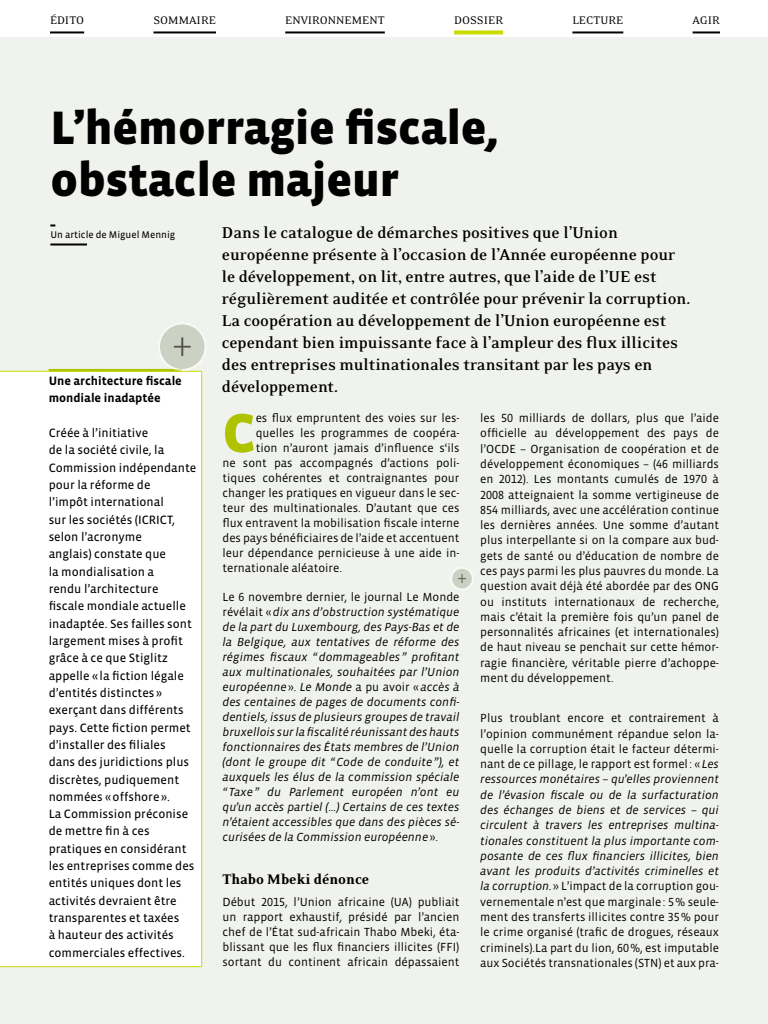
<style>
.page{position:relative;width:768px;height:1024px;background:#f0f2ed}
.page>*{position:absolute;margin:0;border:0;box-sizing:border-box;transform-origin:0 0}
.t1{font:900 56.2px "Vista Sans";color:#b0c300}
.t2{font:900 48px/52px "Vista Sans";color:#000}
.t3{font:700 18px/22px "Eidetic Neo";color:#000}
.t4{font:900 16px "Eidetic Neo";color:#000}
.t5{font:12.6px "Eidetic Neo";color:#000}
.t6{font:12.4px/17.3px "Vista Sans Reg";color:#000}
.t7{font:700 12.4px/17.3px "Vista Sans";color:#000}
.t8{font:12px/15.3px "Vista Sans";color:#000;text-align:justify}
.t9{font:italic 12px/15px "Vista Sans";color:#000;text-align:justify}
.t10{font:10px "Vista Sans Reg";color:#000}
.s1{font-family:"Vista Sans Alt"}
.s2{font-style:italic}
.s3{font-style:normal}
.s4{font-family:"Vista Sans Alt";font-style:normal}
</style>
<div class="page">
<div style="left:0;top:371px;width:202px;height:596px;background:#fff"></div>
<hr style="left:0;top:371px;width:202px;height:1px;background:#c9db00">
<hr style="left:201px;top:372px;width:1px;height:594px;background:#c9db00">
<hr style="left:0;top:966px;width:202px;height:1px;background:#c9db00">
<hr style="left:49px;top:369px;width:133px;height:2px;background:#b0c300">
<hr style="left:50px;top:243px;width:37px;height:2px;background:#000">
<div style="left:0;top:0;width:768px;height:37px;background:#fff"></div>
<hr style="left:50px;top:31px;width:34px;height:2px;background:#000">
<hr style="left:153px;top:31px;width:63px;height:2px;background:#000">
<hr style="left:285px;top:31px;width:100px;height:2px;background:#000">
<svg style="left:454px;top:30px;width:49px;height:4px"></svg>
<hr style="left:572px;top:31px;width:51px;height:2px;background:#000">
<hr style="left:693px;top:31px;width:27px;height:2px;background:#000">
<svg style="left:159px;top:323px;width:47px;height:47px"></svg>
<div style="left:158px;top:322px;width:49px;height:49px;border:2px solid #fff;border-radius:50%"></div>
<svg style="left:174px;top:337px;width:17px;height:19px"></svg>
<svg style="left:451px;top:568px;width:22px;height:22px"></svg>
<div style="left:450px;top:567px;width:24px;height:24px;border:2px solid #fff;border-radius:50%"></div>
<svg style="left:458px;top:574px;width:8px;height:9px"></svg>
<p class="t5" style="left:50px;top:14px;width:36px">ÉDITO</p>
<p class="t5" style="left:153px;top:14px;width:64px">SOMMAIRE</p>
<p class="t5" style="left:285px;top:14px;width:101px">ENVIRONNEMENT</p>
<p class="t5" style="left:454px;top:14px;width:51px">DOSSIER</p>
<p class="t5" style="left:572px;top:14px;width:52px">LECTURE</p>
<p class="t5" style="left:693px;top:14px;width:29px">AGIR</p>
<h2 class="t2" style="left:50px;top:102px;width:450px">L’hémorragie fiscale, obstacle majeur</h2>
<p class="t3" style="left:222px;top:222px;width:470px">Dans le catalogue de démarches positives que l’Union européenne présente à l’occasion de l’Année européenne pour le développement, on lit, entre autres, que l’aide de l’UE est régulièrement auditée et contrôlée pour prévenir la corruption.<br>La coopération au développement de l’Union européenne est cependant bien impuissante face à l’ampleur des flux illicites des entreprises multinationales transitant par les pays en développement.</p>
<p class="t10" style="left:50px;top:229px;width:126px">Un article de Miguel Mennig</p>
<p class="t7" style="left:49px;top:372px;width:135px">Une architecture fiscale mondiale inadaptée</p>
<p class="t6" style="left:49px;top:425px;width:149px">Créée à l’initiative<br>de la société civile, la<br>Commission indépendante pour la réforme de<br>l’impôt international<br>sur les sociétés (ICRICT, selon l’acronyme<br>anglais) constate que<br>la mondialisation a<br>rendu l’architecture fiscale mondiale actuelle inadaptée. Ses failles sont largement mises à profit grâce à ce que Stiglitz appelle « la fiction légale d’entités distinctes » exerçant dans différents pays. Cette fiction permet d’installer des filiales<br>dans des juridictions plus discrètes, pudiquement nommées «offshore».<br>La Commission préconise de mettre fin à ces pratiques en considérant les entreprises comme des entités uniques dont les activités devraient être transparentes et taxées<br>à hauteur des activités commerciales effectives.</p>
<h1 class="t1" style="left:222px;top:404px;width:35px">C</h1>
<p class="t8" style="left:256px;top:411px;width:205px">es flux empruntent des voies sur les-</p>
<p class="t8" style="left:480px;top:411px;width:240px">les <span class="s1">50</span> milliards de dollars, plus que l’aide officielle au développement des pays de l’OCDE – Organisation de coopération et de développement économiques – (<span class="s1">46</span> milliards en <span class="s1">2012</span>). Les montants cumulés de <span class="s1">1970</span> à <span class="s1">2008</span> atteignaient la somme vertigineuse de <span class="s1">854</span> milliards, avec une accélération continue les dernières années. Une somme d’autant plus interpellante si on la compare aux bud&shy;gets de santé ou d’éducation de nombre de ces pays parmi les plus pauvres du monde. La question avait déjà été abordée par des ONG ou instituts internationaux de recherche, mais c’était la première fois qu’un panel de personnalités africaines (et internationales) de haut niveau se penchait sur cette hémor&shy;ragie financière, véritable pierre d’achoppe&shy;ment du développement.</p>
<p class="t8" style="left:480px;top:711px;width:240px">Plus troublant encore et contrairement à l’opinion communément répandue selon la&shy;quelle la corruption était le facteur détermi&shy;nant de ce pillage, le rapport est formel: « <span class="s2">Les ressources monétaires – qu’elles proviennent de l’évasion fiscale ou de la surfacturation des échanges de biens et de services – qui circulent à travers les entreprises multina&shy;tionales constituent la plus importante com&shy;posante de ces flux financiers illicites, bien avant les produits d’activités criminelles et la corruption.</span> » L’impact de la corruption gou&shy;vernementale n’est que marginale: <span class="s1">5</span>% seule&shy;ment des transferts illicites contre <span class="s1">35</span>% pour le crime organisé (trafic de drogues, réseaux criminels).La part du lion, <span class="s1">60</span>%, est imputable aux Sociétés transnationales (STN) et aux pra-</p>
<p class="t8" style="left:256px;top:426px;width:205px">quelles les programmes de coopéra-</p>
<p class="t8" style="left:256px;top:441px;width:205px">tion n’auront jamais d’influence s‘ils</p>
<p class="t8" style="left:223px;top:456px;width:239px">ne sont pas accompagnés d’actions poli-</p>
<p class="t8" style="left:223px;top:471px;width:238px">tiques cohérentes et contraignantes pour</p>
<p class="t8" style="left:223px;top:486px;width:238px">changer les pratiques en vigueur dans le sec-</p>
<p class="t8" style="left:223px;top:501px;width:239px">teur des multinationales. D’autant que ces</p>
<p class="t8" style="left:223px;top:516px;width:238px">flux entravent la mobilisation fiscale interne</p>
<p class="t8" style="left:223px;top:531px;width:239px">des pays bénéficiaires de l’aide et accentuent</p>
<p class="t8" style="left:223px;top:546px;width:239px">leur dépendance pernicieuse à une aide in-</p>
<p class="t8" style="left:223px;top:561px;width:121px">ternationale aléatoire.</p>
<p class="t9" style="left:222px;top:590px;width:239px"><span class="s3">Le</span> <span class="s4">6</span> <span class="s3">novembre dernier, le journal Le Monde révélait «</span>dix ans d’obstruction systématique de la part du Luxembourg, des Pays-Bas et de la Belgique, aux tentatives de réforme des régimes fiscaux “dommageables ” profitant aux multinationales, souhaitées par l’Union européenne<span class="s3">».</span> Le Monde <span class="s3">a pu avoir «</span>accès à des centaines de pages de documents confi&shy;dentiels, issus de plusieurs groupes de travail bruxellois sur la fiscalité réunissant des hauts fonctionnaires des États membres de l’Union (dont le groupe dit “Code de conduite”), et auxquels les élus de la commission spéciale “ Taxe” du Parlement européen n’ont eu qu’un accès partiel (…) Certains de ces textes n’étaient accessibles que dans des pièces sé&shy;curisées de la Commission européenne<span class="s3">».</span></p>
<h3 class="t4" style="left:222px;top:871px;width:148px">Thabo Mbeki dénonce</h3>
<p class="t8" style="left:222px;top:895px;width:239px;line-height:15px">Début <span class="s1">2015</span>, l’Union africaine (UA) publiait un rapport exhaustif, présidé par l’ancien chef de l’État sud-africain Thabo Mbeki, éta&shy;blissant que les flux financiers illicites (FFI) sortant du continent africain dépassaient</p>
</div>
